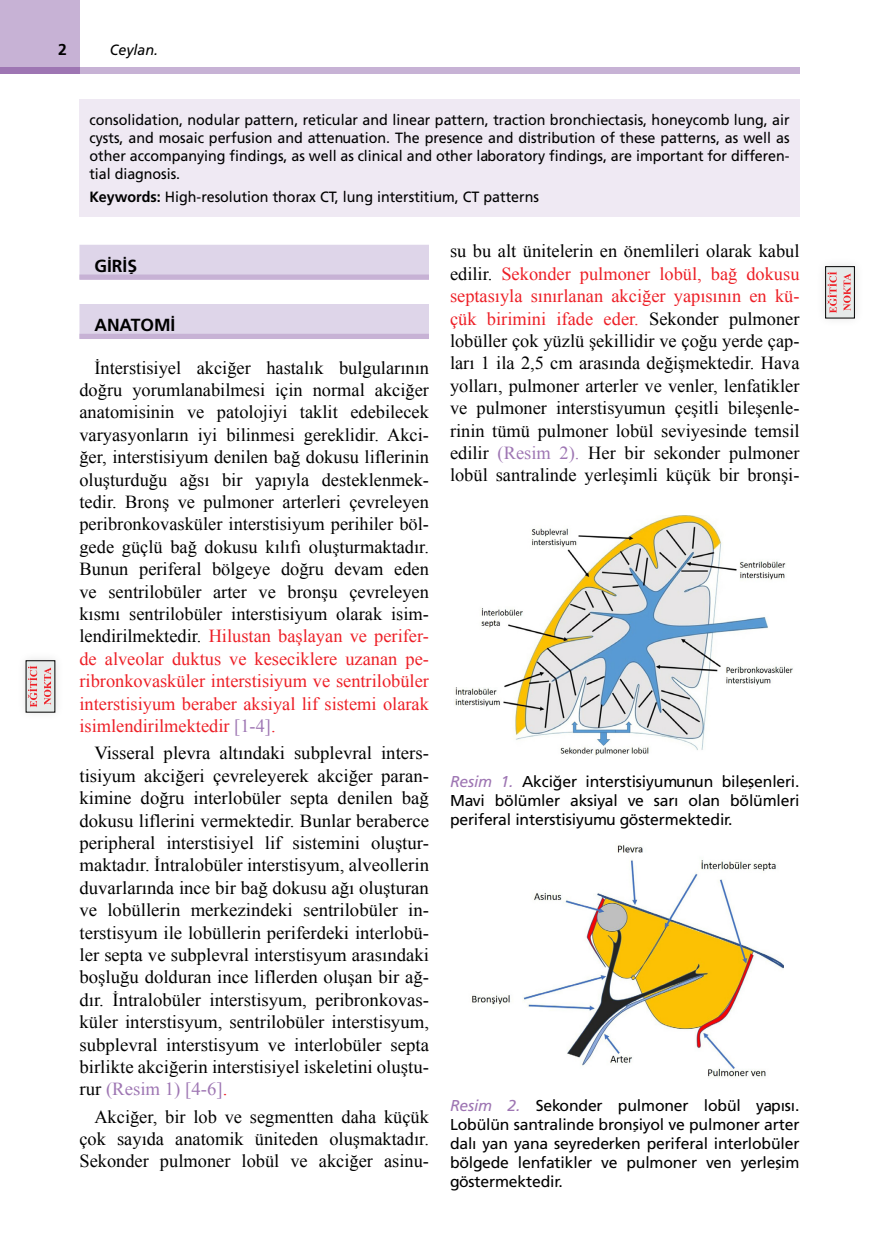
<style>
.page{position:relative;width:879px;height:1260px;background:#fff}
.page>*{position:absolute;margin:0;border:0;box-sizing:border-box;transform-origin:0 0}
.YAZI{font:18.38px/22.4px "Times New Roman";color:#000;text-align:justify}
.ARA_BASLIK{font:17.5px "Frutiger Bold Tr";color:#000}
.ANA_BASLIK{font:17.5px "Frutiger Bold Tr";color:#000}
.RESİM-ALTI{font:15.75px/18.9px "Frutiger Normal Tr";letter-spacing:-.01em;color:#000;text-align:justify}
.t1{font:15.75px "Frutiger Bold Tr";color:#000}
.ÖZET-LİLA{font:14.88px/17.8px "Frutiger Normal Tr";color:#000;text-align:justify;scale:.96 1}
.t2{font:14.88px "Frutiger Italic Tr";color:#000;scale:.96 1}
.s1{font-family:"Frutiger Bold Tr"}
.s2{color:#ed1f26}
.s3{color:#9e76b3}
.s4{font-family:"Frutiger Italic Tr";color:#9e76b3}
</style>
<div class="page">
<div style="left:79px;top:67px;width:720px;height:7px;background:#c7b2d5"></div>
<div style="left:0;top:0;width:79px;height:74px;background:#c7b2d5"></div>
<div style="left:0;top:67px;width:79px;height:7px;background:#9e76b3"></div>
<div style="left:79px;top:245px;width:350px;height:34px;background:#ded5e9"></div>
<div style="left:79px;top:275px;width:350px;height:5px;background:#c7b2d5"></div>
<div style="left:79px;top:304px;width:350px;height:35px;background:#ded5e9"></div>
<div style="left:79px;top:334px;width:350px;height:5px;background:#c7b2d5"></div>
<div style="left:79px;top:99px;width:720px;height:117px;background:#efe9f3"></div>
<div style="left:16px;top:651px;width:49px;height:71px;background:#000;opacity:.12"></div>
<div style="left:26px;top:661px;width:29px;height:51px;background:#e6eae9"></div>
<svg style="left:28px;top:666px;width:9px;height:41px"></svg>
<svg style="left:44px;top:667px;width:7px;height:38px"></svg>
<div style="left:815px;top:257px;width:48px;height:71px;background:#fbfbfb"></div>
<div style="left:825px;top:267px;width:28px;height:51px;background:#e6eae9"></div>
<svg style="left:826px;top:272px;width:10px;height:41px"></svg>
<svg style="left:843px;top:274px;width:7px;height:37px"></svg>
<div style="left:824px;top:266px;width:30px;height:52px;border:1px solid #000"></div>
<img style="left:455px;top:515px;width:338px;height:241px">
<img style="left:472px;top:844px;width:311px;height:234px">
<p class="t1" style="left:58px;top:40px;width:10px">2</p>
<p class="t2" style="left:110px;top:41px;width:52px">Ceylan.</p>
<p class="ÖZET-LİLA" style="left:89px;top:111px;width:730px">consolidation, nodular pattern, reticular and linear pattern, traction bronchiectasis, honeycomb lung, air cysts, and mosaic perfusion and attenuation. The presence and distribution of these patterns, as well as other accompanying findings, as well as clinical and other laboratory findings, are important for differen&shy;tial diagnosis.</p>
<p class="ÖZET-LİLA" style="left:89px;top:187px;width:469px"><span class="s1">Keywords:</span> High-resolution thorax CT, lung interstitium, CT patterns</p>
<p class="ANA_BASLIK" style="left:94px;top:255px;width:44px">GİRİŞ</p>
<p class="ARA_BASLIK" style="left:94px;top:314px;width:83px">ANATOMİ</p>
<p class="YAZI" style="left:79px;top:356px;width:351px;text-indent:15px">İnterstisiyel akciğer hastalık bulgularının doğru yorumlanabilmesi için normal akciğer anatomisinin ve patolojiyi taklit edebilecek varyasyonların iyi bilinmesi gereklidir. Akci&shy;ğer, interstisiyum denilen bağ dokusu liflerinin oluşturduğu ağsı bir yapıyla desteklenmek&shy;tedir. Bronş ve pulmoner arterleri çevreleyen peribronkovasküler interstisiyum perihiler böl&shy;gede güçlü bağ dokusu kılıfı oluşturmaktadır.<br>Bunun periferal bölgeye doğru devam eden ve sentrilobüler arter ve bronşu çevreleyen kısmı sentrilobüler interstisiyum olarak isim&shy;lendirilmektedir. <span class="s2">Hilustan başlayan ve perifer&shy;de alveolar duktus ve keseciklere uzanan pe&shy;ribronkovasküler interstisiyum ve sentrilobüler interstisiyum beraber aksiyal lif sistemi olarak isimlendirilmektedir</span> <span class="s3">[1-4]</span><span class="s2">.</span></p>
<p class="YAZI" style="left:79px;top:742px;width:351px;text-indent:15px">Visseral plevra altındaki subplevral inters&shy;tisiyum akciğeri çevreleyerek akciğer paran&shy;kimine doğru interlobüler septa denilen bağ dokusu liflerini vermektedir. Bunlar beraberce peripheral interstisiyel lif sistemini oluştur&shy;maktadır. İntralobüler interstisyum, alveollerin duvarlarında ince bir bağ dokusu ağı oluşturan ve lobüllerin merkezindeki sentrilobüler in&shy;terstisyum ile lobüllerin periferdeki interlobü&shy;ler septa ve subplevral interstisyum arasındaki boşluğu dolduran ince liflerden oluşan bir ağ&shy;dır. İntralobüler interstisyum, peribronkovas&shy;küler interstisyum, sentrilobüler interstisyum, subplevral interstisyum ve interlobüler septa birlikte akciğerin interstisiyel iskeletini oluştu&shy;rur <span class="s3">(Resim 1) [4-6]</span><span class="s2">.</span></p>
<p class="YAZI" style="left:79px;top:1105px;width:351px;text-indent:15px">Akciğer, bir lob ve segmentten daha küçük çok sayıda anatomik üniteden oluşmaktadır.<br>Sekonder pulmoner lobül ve akciğer asinu-</p>
<p class="YAZI" style="left:450px;top:240px;width:351px">su bu alt ünitelerin en önemlileri olarak kabul edilir. <span class="s2">Sekonder pulmoner lobül, bağ dokusu septasıyla sınırlanan akciğer yapısının en kü&shy;çük birimini ifade eder.</span> Sekonder pulmoner lobüller çok yüzlü şekillidir ve çoğu yerde çap&shy;ları 1 ila 2,5 cm arasında değişmektedir. Hava yolları, pulmoner arterler ve venler, lenfatikler ve pulmoner interstisyumun çeşitli bileşenle&shy;rinin tümü pulmoner lobül seviyesinde temsil edilir <span class="s3">(Resim 2).</span> Her bir sekonder pulmoner lobül santralinde yerleşimli küçük bir bronşi-</p>
<p class="RESİM-ALTI" style="left:450px;top:772px;width:351px"><span class="s4">Resim 1.</span> Akciğer interstisiyumunun bileşenleri.<br>Mavi bölümler aksiyal ve sarı olan bölümleri periferal interstisiyumu göstermektedir.</p>
<p class="RESİM-ALTI" style="left:450px;top:1096px;width:351px"><span class="s4">Resim 2.</span> Sekonder pulmoner lobül yapısı.<br>Lobülün santralinde bronşiyol ve pulmoner arter dalı yan yana seyrederken periferal interlobüler bölgede lenfatikler ve pulmoner ven yerleşim göstermektedir.</p>
</div>
